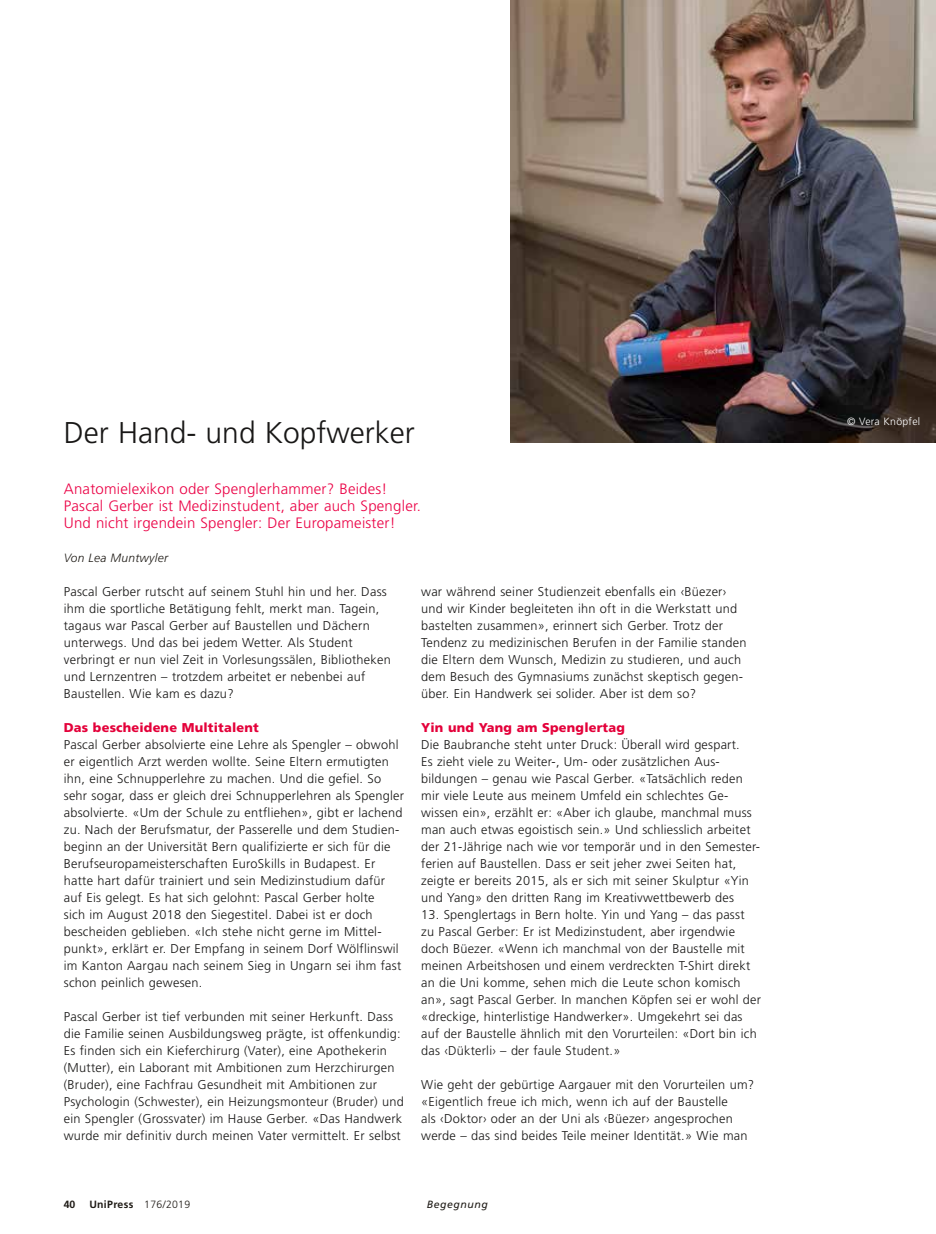
<style>
.page{position:relative;width:936px;height:1234px;background:#fff}
.page>*{position:absolute;margin:0;border:0;box-sizing:border-box;transform-origin:0 0}
.t1{font:300 30px "Frutiger LT Std";color:#181716}
.t2{font:300 15px/17px "Frutiger LT Std";letter-spacing:.015em;color:#eb0045}
.t3{font:300 12.75px/17px "Frutiger LT Std";letter-spacing:.02em;color:#181716}
.t4{font:900 12.75px "Frutiger LT Std";letter-spacing:.015em;color:#e4003a}
.t5{font:italic 300 12px "Frutiger LT Std";letter-spacing:.02em;color:#1f1b16}
.t6{font:700 10.5px "Frutiger";letter-spacing:.03em;color:#1f1b16}
.t7{font:300 10.5px "Frutiger LT Std";letter-spacing:.025em;color:#fff}
.t8{font:italic 10.5px "Frutiger LT Std";letter-spacing:.05em;color:#1f1b16}
.s1{font-weight:300}
</style>
<div class="page">
<img style="left:510px;top:0;width:425px;height:442px">
<h1 class="t1" style="left:64px;top:415px;width:352px">Der Hand- und Kopfwerker</h1>
<p class="t2" style="left:64px;top:480px;width:359px">Anatomielexikon oder Spenglerhammer? Beides!<br>Pascal Gerber ist Medizinstudent, aber auch Spengler.<br>Und nicht irgendein Spengler: Der Europameister!</p>
<p class="t5" style="left:64px;top:550px;width:106px">Von Lea Muntwyler</p>
<p class="t3" style="left:64px;top:583px;width:328px">Pascal Gerber rutscht auf seinem Stuhl hin und her. Dass ihm die sportliche Betätigung fehlt, merkt man. Tagein, tagaus war Pascal Gerber auf Baustellen und Dächern unterwegs. Und das bei jedem Wetter. Als Student verbringt er nun viel Zeit in Vorlesungssälen, Bibliotheken und Lernzentren – trotzdem arbeitet er nebenbei auf Baustellen. Wie kam es dazu?</p>
<p class="t4" style="left:64px;top:719px;width:196px">Das bescheidene Multitalent</p>
<p class="t3" style="left:64px;top:736px;width:342px">Pascal Gerber absolvierte eine Lehre als Spengler – obwohl er eigentlich Arzt werden wollte. Seine Eltern ermutigten ihn, eine Schnupperlehre zu machen. Und die gefiel. So sehr sogar, dass er gleich drei Schnupperlehren als Spengler absolvierte. «Um der Schule zu entfliehen», gibt er lachend zu. Nach der Berufsmatur, der Passerelle und dem Studien&shy;beginn an der Universität Bern qualifizierte er sich für die Berufseuropameisterschaften EuroSkills in Budapest. Er hatte hart dafür trainiert und sein Medizinstudium dafür auf Eis gelegt. Es hat sich gelohnt: Pascal Gerber holte<br>sich im August 2018 den Siegestitel. Dabei ist er doch bescheiden geblieben. «Ich stehe nicht gerne im Mittel&shy;punkt», erklärt er. Der Empfang in seinem Dorf Wölflinswil im Kanton Aargau nach seinem Sieg in Ungarn sei ihm fast schon peinlich gewesen.</p>
<p class="t3" style="left:64px;top:1008px;width:341px">Pascal Gerber ist tief verbunden mit seiner Herkunft. Dass die Familie seinen Ausbildungsweg prägte, ist offenkundig:<br>Es finden sich ein Kieferchirurg (Vater), eine Apothekerin (Mutter), ein Laborant mit Ambitionen zum Herzchirurgen (Bruder), eine Fachfrau Gesundheit mit Ambitionen zur Psychologin (Schwester), ein Heizungsmonteur (Bruder) und ein Spengler (Grossvater) im Hause Gerber. «Das Handwerk wurde mir definitiv durch meinen Vater vermittelt. Er selbst</p>
<p class="t3" style="left:421px;top:583px;width:327px">war während seiner Studienzeit ebenfalls ein ‹Büezer› und wir Kinder begleiteten ihn oft in die Werkstatt und bastelten zusammen», erinnert sich Gerber. Trotz der Tendenz zu medizinischen Berufen in der Familie standen die Eltern dem Wunsch, Medizin zu studieren, und auch dem Besuch des Gymnasiums zunächst skeptisch gegen&shy;über. Ein Handwerk sei solider. Aber ist dem so?</p>
<p class="t4" style="left:421px;top:719px;width:205px">Yin und Yang am Spenglertag</p>
<p class="t3" style="left:421px;top:736px;width:340px">Die Baubranche steht unter Druck: Überall wird gespart.<br>Es zieht viele zu Weiter-, Um- oder zusätzlichen Aus&shy;bildungen – genau wie Pascal Gerber. «Tatsächlich reden mir viele Leute aus meinem Umfeld ein schlechtes Ge&shy;wissen ein», erzählt er: «Aber ich glaube, manchmal muss man auch etwas egoistisch sein.» Und schliesslich arbeitet der 21-Jährige nach wie vor temporär und in den Semester&shy;ferien auf Baustellen. Dass er seit jeher zwei Seiten hat, zeigte er bereits 2015, als er sich mit seiner Skulptur «Yin und Yang» den dritten Rang im Kreativwettbewerb des</p>
<p class="t3" style="left:421px;top:906px;width:341px">13. Spenglertags in Bern holte. Yin und Yang – das passt<br>zu Pascal Gerber: Er ist Medizinstudent, aber irgendwie doch Büezer. «Wenn ich manchmal von der Baustelle mit meinen Arbeitshosen und einem verdreckten T-Shirt direkt an die Uni komme, sehen mich die Leute schon komisch an», sagt Pascal Gerber. In manchen Köpfen sei er wohl der «dreckige, hinterlistige Handwerker». Umgekehrt sei das auf der Baustelle ähnlich mit den Vorurteilen: «Dort bin ich das ‹Dükterli› – der faule Student.»</p>
<p class="t3" style="left:421px;top:1076px;width:334px">Wie geht der gebürtige Aargauer mit den Vorurteilen um? «Eigentlich freue ich mich, wenn ich auf der Baustelle<br>als ‹Doktor› oder an der Uni als ‹Büezer› angesprochen werde – das sind beides Teile meiner Identität.» Wie man</p>
<p class="t6" style="left:64px;top:1198px;width:13px">40</p>
<p class="t6" style="left:89px;top:1198px;width:102px">UniPress <span class="s1">176/2019</span></p>
<p class="t8" style="left:427px;top:1198px;width:62px">Begegnung</p>
<p class="t7" style="left:847px;top:415px;width:75px">© Vera Knöpfel</p>
</div>
